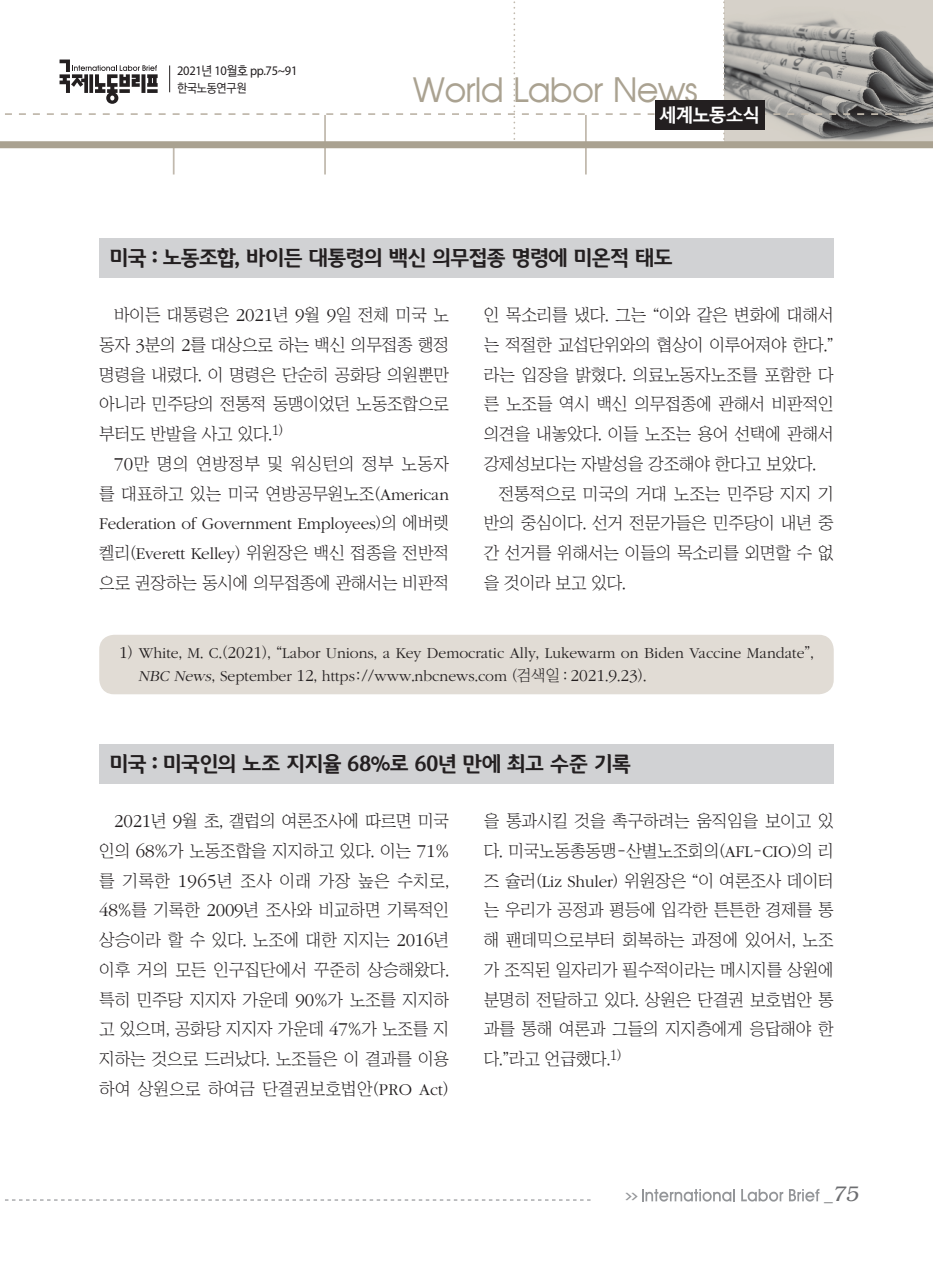
<style>
.page{position:relative;width:933px;height:1275px;background:#fff}
.page>*{position:absolute;margin:0;border:0;box-sizing:border-box;transform-origin:0 0}
.t1{font:33.6px "Avian";letter-spacing:-.025em;color:#aaa291}
.노사정__제목{font:700 21px "Auction Gothic";letter-spacing:-.06em;color:#231f20}
.t2{font:italic 300 21px "Bookman";color:#6c6d70}
.t3{font:700 18.38px "Malgun Gothic";letter-spacing:-.09em;color:#fff}
.노사정__본문{font:17.15px/29.8px "Chosunilbo NM";letter-spacing:-.01em;color:#231f20;text-align:justify}
.각주{font:300 15.75px/22.8px "ITC Garamond Std";color:#231f20}
.머리__페이지{font:13.12px "Myriad Pro";letter-spacing:-.025em;color:#231f20;scale:.95 1}
.머리__노동연구원{font:500 12.25px "Ko Pub Dotum";letter-spacing:-.025em;color:#231f20;scale:.95 1}
.t4{font:700 7.88px "Ko Pub Dotum";color:#939598;scale:2 1}
.s1{font-family:"Ko Pub Dotum";font-weight:500}
.s2{font-family:"ITC Garamond Std";font-weight:300;font-size:18.9px}
.s3{font-family:"ITC Garamond Std";font-weight:300}
.s4{font-size:17.32px}
.s5{font-family:"Chosunilbo NM";font-weight:400}
.s6{font-style:italic}
.s7{font-family:"Helvetica";font-weight:400;font-style:normal;font-size:17.5px}
</style>
<div class="page">
<svg style="left:5px;top:1199px;width:585px;height:1px"></svg>
<svg style="left:642px;top:1189px;width:93px;height:13px"></svg>
<svg style="left:741px;top:1189px;width:42px;height:13px"></svg>
<svg style="left:789px;top:1189px;width:30px;height:12px"></svg>
<svg style="left:5px;top:0;width:928px;height:174px"></svg>
<div style="left:0;top:141px;width:933px;height:7px;background:#aaa291"></div>
<div style="left:655px;top:100px;width:109px;height:30px;background:#231f20"></div>
<div style="left:99px;top:238px;width:734px;height:40px;background:#d1d2d4"></div>
<div style="left:99px;top:744px;width:734px;height:39px;background:#d1d2d4"></div>
<div style="left:99px;top:635px;width:734px;height:59px;background:#e1dcd5;border-radius:15px"></div>
<p class="머리__페이지" style="left:177px;top:62px;width:128px">2021<span class="s1">년</span> 10<span class="s1">월호</span> pp.75~91</p>
<p class="머리__노동연구원" style="left:177px;top:82px;width:74px">한국노동연구원</p>
<h1 class="t1" style="left:413px;top:70px;width:286px">World Labor News</h1>
<p class="t3" style="left:659px;top:105px;width:103px">세계노동소식</p>
<p class="노사정__제목" style="left:109px;top:247px;width:565px">미국 : 노동조합, 바이든 대통령의 백신 의무접종 명령에 미온적 태도</p>
<p class="노사정__본문" style="left:99px;top:300px;width:351px;text-indent:15px">바이든 대통령은 <span class="s2">2021</span>년 <span class="s2">9</span>월 <span class="s2">9</span>일 전체 미국 노 동자 <span class="s2">3</span>분의 <span class="s2">2</span>를 대상으로 하는 백신 의무접종 행정 명령을 내렸다. 이 명령은 단순히 공화당 의원뿐만 아니라 민주당의 전통적 동맹이었던 노동조합으로 부터도 반발을 사고 있다.<sup>1)</sup></p>
<p class="노사정__본문" style="left:99px;top:449px;width:351px;text-indent:15px"><span class="s2">70</span>만 명의 연방정부 및 워싱턴의 정부 노동자 를 대표하고 있는 미국 연방공무원노조(<span class="s3">American Federation of Government Employees</span>)의 에버렛 켈리(<span class="s3">Everett Kelley</span>) 위원장은 백신 접종을 전반적 으로 권장하는 동시에 의무접종에 관해서는 비판적</p>
<p class="노사정__본문" style="left:484px;top:300px;width:351px">인 목소리를 냈다. 그는 “이와 같은 변화에 대해서 는 적절한 교섭단위와의 협상이 이루어져야 한다.” 라는 입장을 밝혔다. 의료노동자노조를 포함한 다 른 노조들 역시 백신 의무접종에 관해서 비판적인 의견을 내놓았다. 이들 노조는 용어 선택에 관해서 강제성보다는 자발성을 강조해야 한다고 보았다.</p>
<p class="노사정__본문" style="left:484px;top:479px;width:351px;text-indent:15px">전통적으로 미국의 거대 노조는 민주당 지지 기 반의 중심이다. 선거 전문가들은 민주당이 내년 중 간 선거를 위해서는 이들의 목소리를 외면할 수 없 을 것이라 보고 있다.</p>
<p class="각주" style="left:138px;top:642px;width:677px;text-indent:-19px"><span class="s4">1</span><span class="s5">)</span> White<span class="s5">,</span> M<span class="s5">.</span> C<span class="s5">.(</span><span class="s4">2021</span><span class="s5">), “</span>Labor Unions<span class="s5">,</span> a Key Democratic Ally<span class="s5">,</span> Lukewarm on Biden Vaccine Mandate<span class="s5">”,<br></span><span class="s6">NBCNews</span><span class="s5">,</span> September <span class="s4">12</span><span class="s5">,</span> https<span class="s5">://</span>www<span class="s5">.</span>nbcnews<span class="s5">.</span>com <span class="s5">(검색일 :</span> <span class="s4">2021</span><span class="s5">.</span><span class="s4">9</span><span class="s5">.</span><span class="s4">23</span><span class="s5">).</span></p>
<p class="노사정__제목" style="left:109px;top:753px;width:524px">미국 : 미국인의 노조 지지율 68%로 60년 만에 최고 수준 기록</p>
<p class="노사정__본문" style="left:99px;top:806px;width:351px;text-indent:15px"><span class="s2">2021</span>년 <span class="s2">9</span>월 초, 갤럽의 여론조사에 따르면 미국 인의 <span class="s2">68</span>%가 노동조합을 지지하고 있다. 이는 <span class="s2">71</span>% 를 기록한 <span class="s2">1965</span>년 조사 이래 가장 높은 수치로, <span class="s2">48</span>%를 기록한 <span class="s2">2009</span>년 조사와 비교하면 기록적인 상승이라 할 수 있다. 노조에 대한 지지는 <span class="s2">2016</span>년 이후 거의 모든 인구집단에서 꾸준히 상승해왔다. 특히 민주당 지지자 가운데 <span class="s2">90</span>%가 노조를 지지하 고 있으며, 공화당 지지자 가운데 <span class="s2">47</span>%가 노조를 지 지하는 것으로 드러났다. 노조들은 이 결과를 이용 하여 상원으로 하여금 단결권보호법안(<span class="s3">PRO Act</span>)</p>
<p class="노사정__본문" style="left:484px;top:806px;width:351px">을 통과시킬 것을 촉구하려는 움직임을 보이고 있 다. 미국노동총동맹-산별노조회의(<span class="s3">AFL</span>-<span class="s3">CIO</span>)의 리 즈 슐러(<span class="s3">Liz Shuler</span>) 위원장은 “이 여론조사 데이터 는 우리가 공정과 평등에 입각한 튼튼한 경제를 통 해 팬데믹으로부터 회복하는 과정에 있어서, 노조 가 조직된 일자리가 필수적이라는 메시지를 상원에 분명히 전달하고 있다. 상원은 단결권 보호법안 통 과를 통해 여론과 그들의 지지층에게 응답해야 한 다.”라고 언급했다.<sup>1)</sup></p>
<p class="t4" style="left:625px;top:1192px;width:8px">&gt;&gt;</p>
<p class="t2" style="left:824px;top:1182px;width:36px"><span class="s7">_</span>75</p>
</div>
